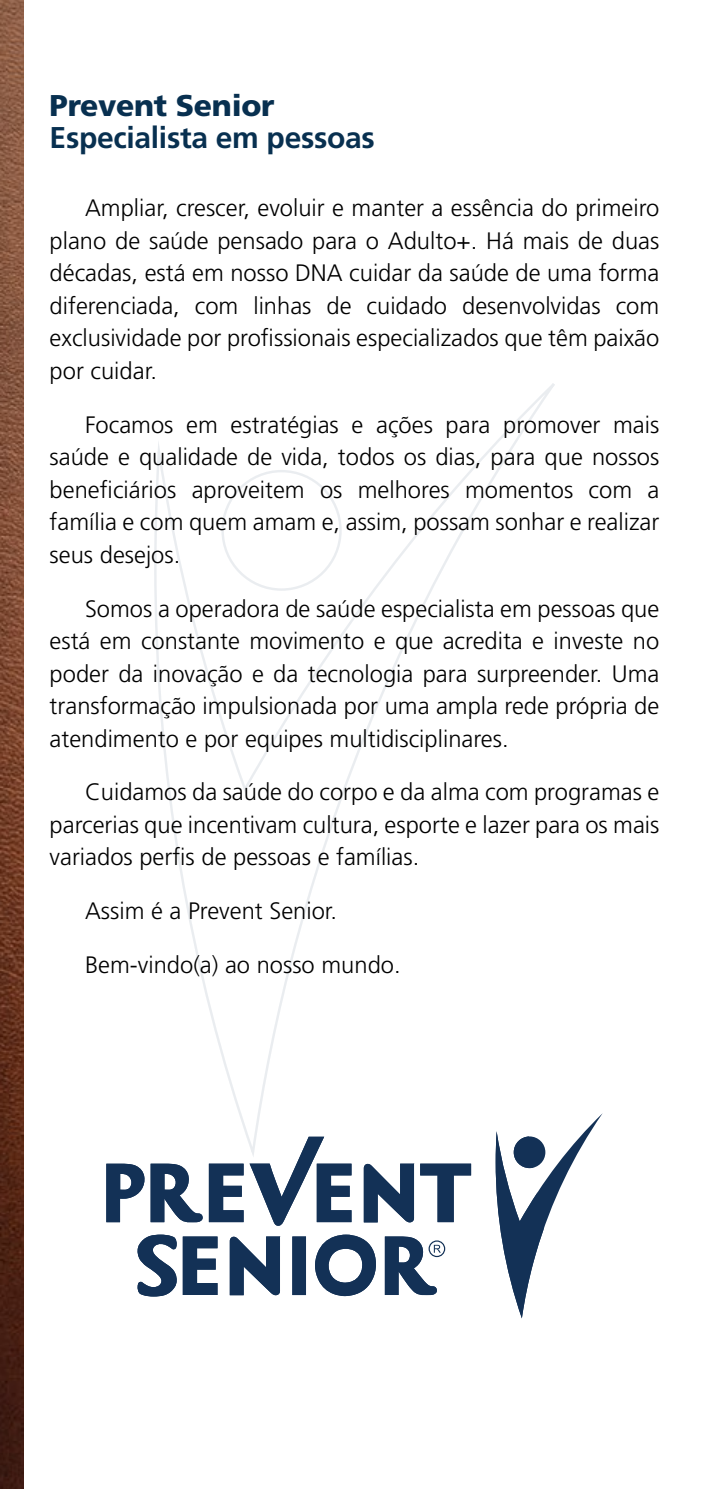
<style>
.page{position:relative;width:709px;height:1489px;background:#fff}
.page>*{position:absolute;margin:0;border:0;box-sizing:border-box;transform-origin:0 0}
.t1{font:700 30px "Frutiger LT Std";letter-spacing:-.01em;color:#083050}
.t2{font:900 30px "Frutiger LT Std";letter-spacing:-.01em;color:#083050}
.t3{font:300 23.75px/32.5px "Frutiger LT Std";color:#000;text-align:justify}
</style>
<div class="page">
<img style="left:0;top:0;width:24px;height:1488px">
<svg style="left:154px;top:383px;width:401px;height:730px"></svg>
<svg style="left:106px;top:1113px;width:462px;height:205px"></svg>
<svg style="left:428px;top:1240px;width:17px;height:16px"></svg>
<p class="t2" style="left:50px;top:87px;width:226px">Prevent Senior</p>
<p class="t1" style="left:50px;top:120px;width:327px">Especialista em pessoas</p>
<p class="t3" style="left:50px;top:192px;width:611px;text-indent:35px">Ampliar, crescer, evoluir e manter a essência do primeiro plano de saúde pensado para o Adulto+. Há mais de duas décadas, está em nosso DNA cuidar da saúde de uma forma diferenciada, com linhas de cuidado desenvolvidas com exclusividade por profissionais especializados que têm paixão por cuidar.</p>
<p class="t3" style="left:50px;top:408px;width:611px;text-indent:35px">Focamos em estratégias e ações para promover mais saúde e qualidade de vida, todos os dias, para que nossos beneficiários aproveitem os melhores momentos com a família e com quem amam e, assim, possam sonhar e realizar seus desejos.</p>
<p class="t3" style="left:50px;top:592px;width:611px;text-indent:35px">Somos a operadora de saúde especialista em pessoas que está em constante movimento e que acredita e investe no poder da inovação e da tecnologia para surpreender. Uma transformação impulsionada por uma ampla rede própria de atendimento e por equipes multidisciplinares.</p>
<p class="t3" style="left:50px;top:776px;width:611px;text-indent:35px">Cuidamos da saúde do corpo e da alma com programas e parcerias que incentivam cultura, esporte e lazer para os mais variados perfis de pessoas e famílias.</p>
<p class="t3" style="left:85px;top:895px;width:254px">Assim é a Prevent Senior.</p>
<p class="t3" style="left:85px;top:948px;width:317px">Bem-vindo(a) ao nosso mundo.</p>
</div>
